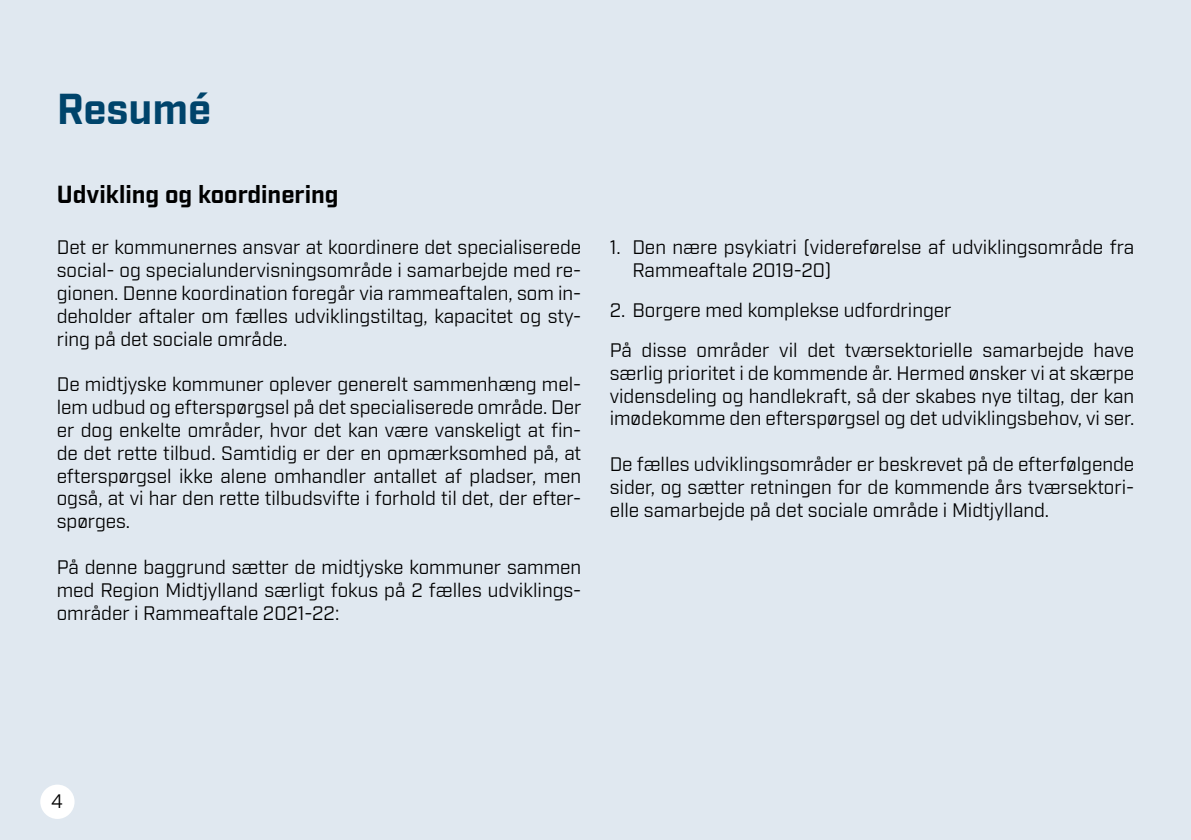
<style>
.page{position:relative;width:1191px;height:840px;background:#fff}
.page>*{position:absolute;margin:0;border:0;box-sizing:border-box;transform-origin:0 0}
.Rubrik2_H3{font:700 42px "Industry";color:#00446b}
.Underrubrik_H4{font:700 24px "Industry";color:#000}
.Brødtekst_-_P{font:19px/22.8px "Industry";color:#000;text-align:justify}
.Bullet{font:19px/22.8px "Industry";color:#000}
</style>
<div class="page">
<div style="left:0;top:0;width:1191px;height:839px;background:#e0e8f0"></div>
<div style="left:40px;top:784px;width:35px;height:34px;background:#fff;border-radius:50%"></div>
<h3 class="Rubrik2_H3" style="left:57px;top:84px;width:156px">Resumé</h3>
<h4 class="Underrubrik_H4" style="left:57px;top:180px;width:283px">Udvikling og koordinering</h4>
<p class="Brødtekst_-_P" style="left:57px;top:236px;width:526px">Det er kommunernes ansvar at koordinere det specialiserede social- og specialundervisningsområde i samarbejde med re&shy;gionen. Denne koordination foregår via rammeaftalen, som in&shy;deholder aftaler om fælles udviklingstiltag, kapacitet og sty&shy;ring på det sociale område.</p>
<p class="Brødtekst_-_P" style="left:57px;top:373px;width:526px">De midtjyske kommuner oplever generelt sammenhæng mel&shy;lem udbud og efterspørgsel på det specialiserede område. Der er dog enkelte områder, hvor det kan være vanskeligt at fin&shy;de det rette tilbud. Samtidig er der en opmærksomhed på, at efterspørgsel ikke alene omhandler antallet af pladser, men også, at vi har den rette tilbudsvifte i forhold til det, der efter&shy;spørges.</p>
<p class="Brødtekst_-_P" style="left:57px;top:556px;width:526px">På denne baggrund sætter de midtjyske kommuner sammen med Region Midtjylland særligt fokus på 2 fælles udviklings&shy;områder i Rammeaftale 2021-22:</p>
<p class="Bullet" style="left:632px;top:236px;width:503px;text-indent:-23px">1. Den nære psykiatri (videreførelse af udviklingsområde fra<br>Rammeaftale 2019-20)</p>
<p class="Bullet" style="left:609px;top:299px;width:343px">2. Borgere med komplekse udfordringer</p>
<p class="Brødtekst_-_P" style="left:609px;top:339px;width:526px">På disse områder vil det tværsektorielle samarbejde have særlig prioritet i de kommende år. Hermed ønsker vi at skærpe vidensdeling og handlekraft, så der skabes nye tiltag, der kan imødekomme den efterspørgsel og det udviklingsbehov, vi ser.</p>
<p class="Brødtekst_-_P" style="left:609px;top:453px;width:526px">De fælles udviklingsområder er beskrevet på de efterfølgende sider, og sætter retningen for de kommende års tværsektori&shy;elle samarbejde på det sociale område i Midtjylland.</p>
<p class="Brødtekst_-_P" style="left:51px;top:789px;width:13px">4</p>
</div>
